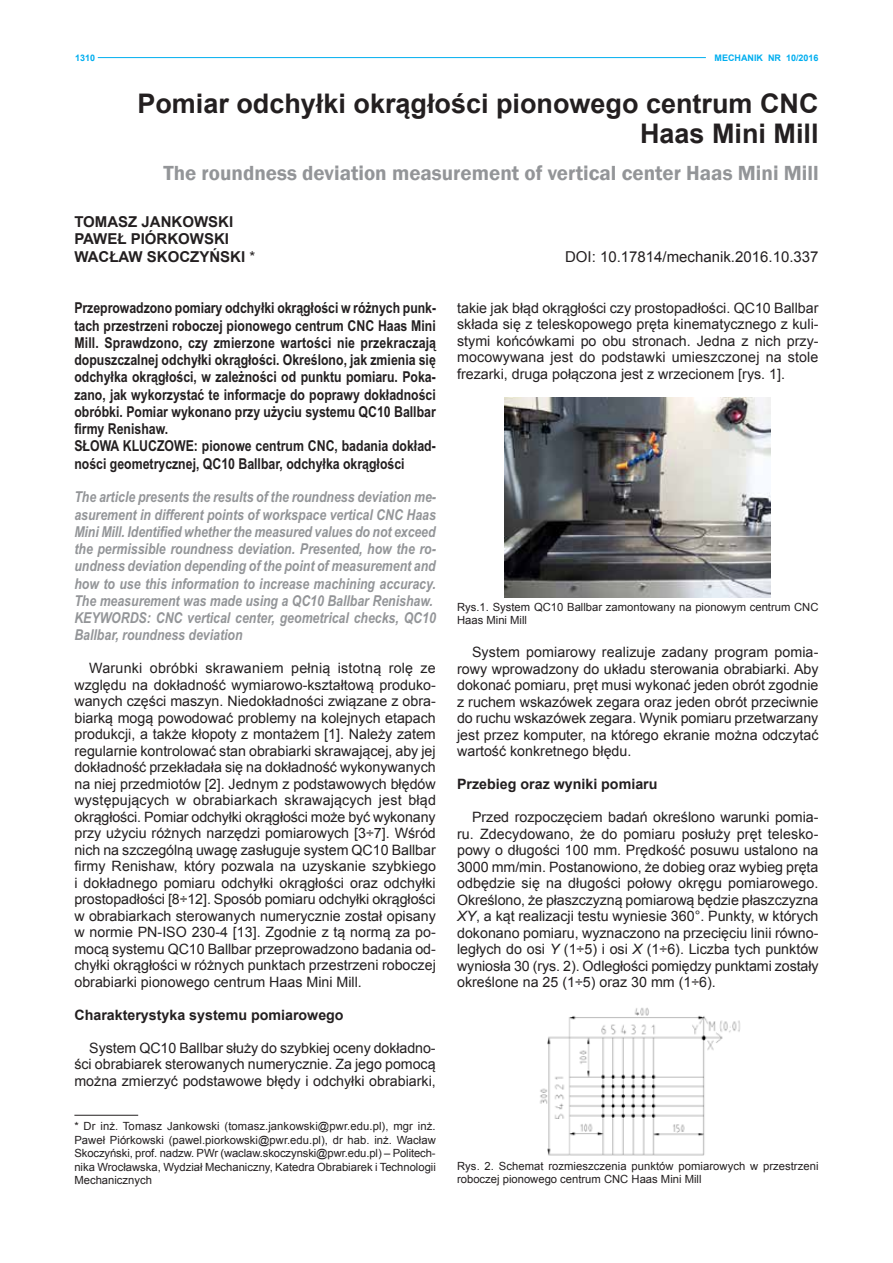
<style>
.page{position:relative;width:893px;height:1263px;background:#fff}
.page>*{position:absolute;margin:0;border:0;box-sizing:border-box;transform-origin:0 0}
.t1{font:700 27px/30px "Arial";color:#231f20;text-align:right}
.t2{font:600 21px "Franklin Gothic";color:#939598}
.t3{font:700 15px/17.2px "Arial Narrow CE";color:#231f20}
.t4{font:italic 700 15px/17.2px "Arial Narrow CE";color:#939598}
.t5{font:700 15px/17.2px "Arial";color:#231f20}
.t6{font:15px "Arial";color:#231f20}
.t7{font:14.25px/16.5px "Arial";color:#231f20;text-align:justify}
.t8{font:700 14.25px "Arial";color:#231f20}
.t9{font:11.25px/13.5px "Arial";color:#231f20}
.t10{font:700 9px "Arial";color:#00aeef}
.s1{font-weight:400}
.s2{font-style:italic}
</style>
<div class="page">
<hr style="left:98px;top:57px;width:608px;height:1px;background:#00aeef">
<hr style="left:74px;top:1115px;width:64px;height:1px;background:#231f20">
<img style="left:505px;top:398px;width:266px;height:199px">
<img style="left:540px;top:1007px;width:200px;height:149px">
<p class="t10" style="left:75px;top:51px;width:22px">1310</p>
<p class="t10" style="left:714px;top:51px;width:106px">MECHANIK NR 10/2016</p>
<h1 class="t1" style="left:137px;top:90px;width:683px">Pomiar odchyłki okrągłości pionowego centrum CNC<br>Haas Mini Mill</h1>
<h2 class="t2" style="left:163px;top:160px;width:657px">The roundness deviation measurement of vertical center Haas Mini Mill</h2>
<p class="t5" style="left:74px;top:214px;width:182px">TOMASZ JANKOWSKI<br>PAWEŁ PIÓRKOWSKI<br>WACŁAW SKOCZYŃSKI <span class="s1">*</span></p>
<p class="t6" style="left:565px;top:246px;width:255px">DOI: 10.17814/mechanik.2016.10.337</p>
<p class="t3" style="left:74px;top:299px;width:363px">Przeprowadzono pomiary odchyłki okrągłości w różnych punk&shy;tach przestrzeni roboczej pionowego centrum CNC Haas Mini Mill. Sprawdzono, czy zmierzone wartości nie przekraczają dopuszczalnej odchyłki okrągłości. Określono, jak zmienia się odchyłka okrągłości, w zależności od punktu pomiaru. Poka&shy;zano, jak wykorzystać te informacje do poprawy dokładności obróbki. Pomiar wykonano przy użyciu systemu QC10 Ballbar firmy Renishaw.<br>SŁOWA KLUCZOWE: pionowe centrum CNC, badania dokład&shy;ności geometrycznej, QC10 Ballbar, odchyłka okrągłości</p>
<p class="t4" style="left:74px;top:488px;width:363px">The article presents the results of the roundness deviation me&shy;asurement in different points of workspace vertical CNC Haas Mini Mill. Identified whether the measured values do not exceed the permissible roundness deviation. Presented, how the ro&shy;undness deviation depending of the point of measurement and how to use this information to increase machining accuracy.<br>The measurement was made using a QC10 Ballbar Renishaw.<br>KEYWORDS: CNC vertical center, geometrical checks, QC10<br>Ballbar, roundness deviation</p>
<p class="t7" style="left:74px;top:660px;width:363px;text-indent:15px">Warunki obróbki skrawaniem pełnią istotną rolę ze względu na dokładność wymiarowo-kształtową produko&shy;wanych części maszyn. Niedokładności związane z obra&shy;biarką mogą powodować problemy na kolejnych etapach produkcji, a także kłopoty z montażem [1]. Należy zatem regularnie kontrolować stan obrabiarki skrawającej, aby jej dokładność przekładała się na dokładność wykonywanych na niej przedmiotów [2]. Jednym z podstawowych błędów występujących w obrabiarkach skrawających jest błąd okrągłości. Pomiar odchyłki okrągłości może być wykonany przy użyciu różnych narzędzi pomiarowych [3÷7]. Wśród nich na szczególną uwagę zasługuje system QC10 Ballbar firmy Renishaw, który pozwala na uzyskanie szybkiego i dokładnego pomiaru odchyłki okrągłości oraz odchyłki prostopadłości [8÷12]. Sposób pomiaru odchyłki okrągłości w obrabiarkach sterowanych numerycznie został opisany w normie PN-ISO 230-4 [13]. Zgodnie z tą normą za po&shy;mocą systemu QC10 Ballbar przeprowadzono badania od&shy;chyłki okrągłości w różnych punktach przestrzeni roboczej obrabiarki pionowego centrum Haas Mini Mill.</p>
<p class="t8" style="left:74px;top:1005px;width:271px">Charakterystyka systemu pomiarowego</p>
<p class="t7" style="left:74px;top:1040px;width:363px;text-indent:15px">System QC10 Ballbar służy do szybkiej oceny dokładno&shy;ści obrabiarek sterowanych numerycznie. Za jego pomocą można zmierzyć podstawowe błędy i odchyłki obrabiarki,</p>
<p class="t9" style="left:74px;top:1120px;width:363px;text-align:justify">* Dr inż. Tomasz Jankowski (tomasz.jankowski@pwr.edu.pl), mgr inż.<br>Paweł Piórkowski (pawel.piorkowski@pwr.edu.pl), dr hab. inż. Wacław Skoczyński, prof. nadzw. PWr (waclaw.skoczynski@pwr.edu.pl) – Politech&shy;nika Wrocławska, Wydział Mechaniczny, Katedra Obrabiarek i Technologii Mechanicznych</p>
<p class="t7" style="left:457px;top:299px;width:363px">takie jak błąd okrągłości czy prostopadłości. QC10 Ballbar składa się z teleskopowego pręta kinematycznego z kuli&shy;stymi końcówkami po obu stronach. Jedna z nich przy&shy;mocowywana jest do podstawki umieszczonej na stole frezarki, druga połączona jest z wrzecionem [rys. 1].</p>
<p class="t9" style="left:457px;top:600px;width:363px">Rys.1. System QC10 Ballbar zamontowany na pionowym centrum CNC<br>Haas Mini Mill</p>
<p class="t7" style="left:457px;top:644px;width:363px;text-indent:15px">System pomiarowy realizuje zadany program pomia&shy;rowy wprowadzony do układu sterowania obrabiarki. Aby dokonać pomiaru, pręt musi wykonać jeden obrót zgodnie z ruchem wskazówek zegara oraz jeden obrót przeciwnie do ruchu wskazówek zegara. Wynik pomiaru przetwarzany jest przez komputer, na którego ekranie można odczytać wartość konkretnego błędu.</p>
<p class="t8" style="left:457px;top:775px;width:202px">Przebieg oraz wyniki pomiaru</p>
<p class="t7" style="left:457px;top:809px;width:363px;text-indent:15px">Przed rozpoczęciem badań określono warunki pomia&shy;ru. Zdecydowano, że do pomiaru posłuży pręt telesko&shy;powy o długości 100 mm. Prędkość posuwu ustalono na 3000 mm/min. Postanowiono, że dobieg oraz wybieg pręta odbędzie się na długości połowy okręgu pomiarowego.<br>Określono, że płaszczyzną pomiarową będzie płaszczyzna <span class="s2">XY</span>, a kąt realizacji testu wyniesie 360°. Punkty, w których dokonano pomiaru, wyznaczono na przecięciu linii równo&shy;ległych do osi <span class="s2">Y</span> (1÷5) i osi <span class="s2">X</span> (1÷6). Liczba tych punktów wyniosła 30 (rys. 2). Odległości pomiędzy punktami zostały określone na 25 (1÷5) oraz 30 mm (1÷6).</p>
<p class="t9" style="left:457px;top:1159px;width:363px">Rys. 2. Schemat rozmieszczenia punktów pomiarowych w przestrzeni roboczej pionowego centrum CNC Haas Mini Mill</p>
</div>
